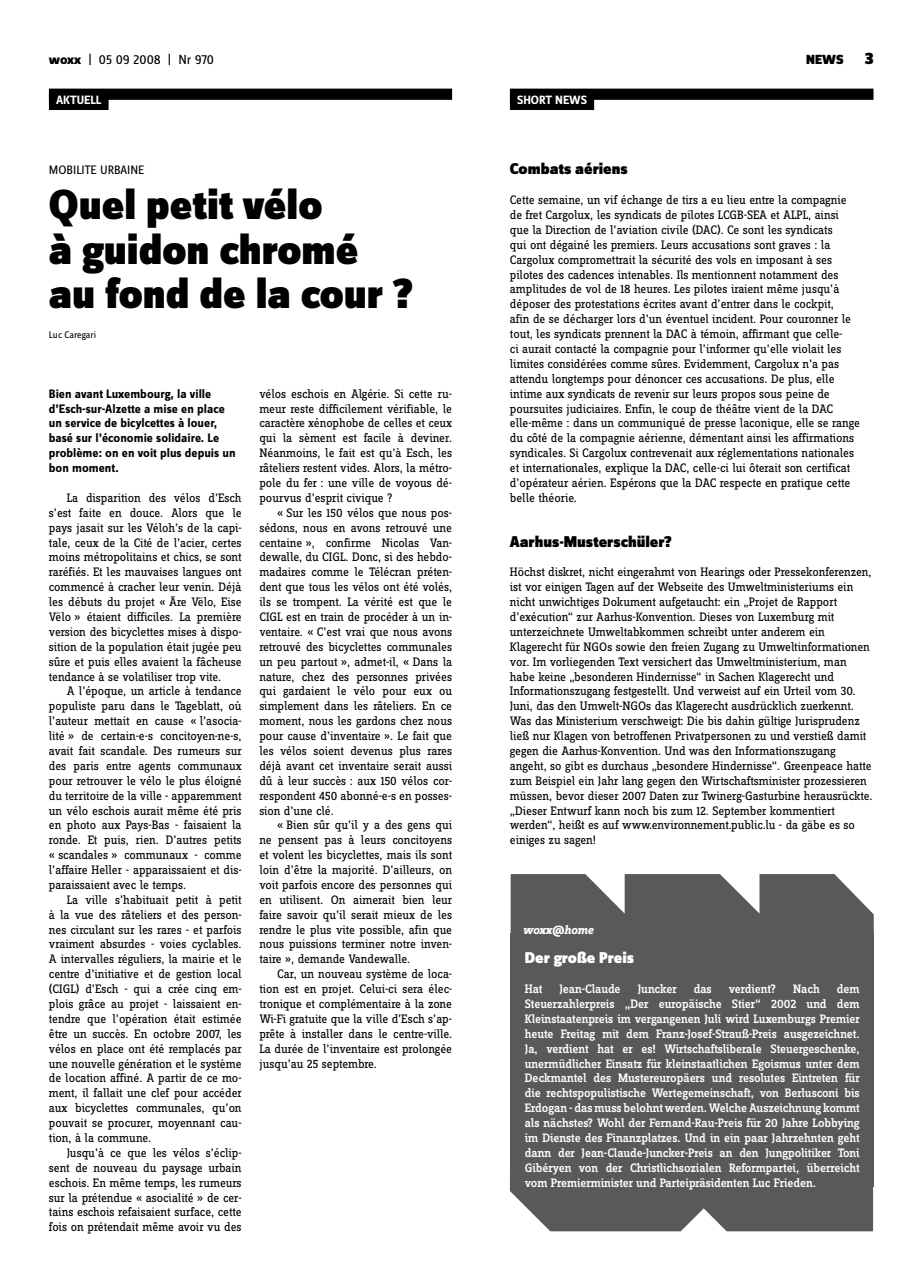
<style>
.page{position:relative;width:922px;height:1276px;background:#fff}
.page>*{position:absolute;margin:0;border:0;box-sizing:border-box;transform-origin:0 0}
.t1{font:900 43.75px/44.6px "Zine Sans Dis";color:#000}
.t2{font:900 16.25px "Zine Sans Dis";color:#000}
.t3{font:900 16.25px "Zine Sans Dis";letter-spacing:-.005em;color:#fff}
.t4{font:13.75px "Zine Sans Dis";color:#000}
.t5{font:900 13.75px "Zine Sans Dis";color:#000}
.t6{font:12.75px/14.9px "Zine Slab Dis";letter-spacing:-.01em;color:#000;text-align:justify}
.t7{font:500 12.75px/14.9px "Zine Slab Dis";letter-spacing:-.01em;color:#fff;text-align:justify}
.t8{font:700 12.75px/14.9px "Zine Sans Dis";color:#000}
.t9{font:12.75px "Zine Sans Dis";color:#000}
.t10{font:italic 700 12.75px "Zine Slab Dis";letter-spacing:-.01em;color:#fff}
.t11{font:700 12.5px "Zine Sans Dis";color:#fff}
.t12{font:10px "Zine Sans Dis";color:#000}
.s1{font-weight:800}
</style>
<div class="page">
<div style="left:510px;top:89px;width:363px;height:11px;background:#000"></div>
<div style="left:510px;top:94px;width:84px;height:16px;background:#000"></div>
<div style="left:49px;top:89px;width:403px;height:11px;background:#000"></div>
<svg style="left:510px;top:874px;width:363px;height:59px;background:#6a6b6d"></svg>
<svg style="left:510px;top:1186px;width:362px;height:45px;background:#656668"></svg>
<div style="left:510px;top:933px;width:363px;height:253px;background:#58595b"></div>
<div style="left:49px;top:94px;width:60px;height:16px;background:#000"></div>
<p class="t4" style="left:49px;top:53px;width:167px"><span class="s1">woxx</span> | 05 09 2008 | Nr 970</p>
<p class="t5" style="left:806px;top:53px;width:39px">NEWS</p>
<p class="t11" style="left:517px;top:93px;width:71px">SHORT NEWS</p>
<p class="t11" style="left:56px;top:93px;width:47px">AKTUELL</p>
<p class="t9" style="left:49px;top:163px;width:97px">MOBILITE URBAINE</p>
<h1 class="t1" style="left:49px;top:185px;width:366px">Quel petit vélo<br>à guidon chromé au fond de la cour ?</h1>
<p class="t12" style="left:49px;top:329px;width:49px">Luc Caregari</p>
<p class="t8" style="left:49px;top:387px;width:188px">Bien avant Luxembourg, la ville d’Esch-sur-Alzette a mise en place un service de bicylcettes à louer, basé sur l’économie solidaire. Le problème: on en voit plus depuis un bon moment.</p>
<p class="t6" style="left:49px;top:491px;width:194px;text-indent:18px">La disparition des vélos d’Esch s’est faite en douce. Alors que le pays jasait sur les Véloh’s de la capi&shy;tale, ceux de la Cité de l’acier, certes moins métropolitains et chics, se sont raréfiés. Et les mauvaises langues ont commencé à cracher leur venin. Déjà les débuts du projet « Äre Vëlo, Eise Vëlo » étaient difficiles. La première version des bicyclettes mises à dispo&shy;sition de la population était jugée peu sûre et puis elles avaient la fâcheuse tendance à se volatiliser trop vite.</p>
<p class="t6" style="left:49px;top:684px;width:194px;text-indent:18px">A l’époque, un article à tendance populiste paru dans le Tageblatt, où l’auteur mettait en cause « l’asocia&shy;lité » de certain-e-s concitoyen-ne-s, avait fait scandale. Des rumeurs sur des paris entre agents communaux pour retrouver le vélo le plus éloigné du territoire de la ville - apparemment un vélo eschois aurait même été pris en photo aux Pays-Bas - faisaient la ronde. Et puis, rien. D’autres petits « scandales » communaux - comme l’affaire Heller - apparaissaient et dis&shy;paraissaient avec le temps.</p>
<p class="t6" style="left:49px;top:893px;width:194px;text-indent:18px">La ville s’habituait petit à petit à la vue des râteliers et des person&shy;nes circulant sur les rares - et parfois vraiment absurdes - voies cyclables.<br>A intervalles réguliers, la mairie et le centre d’initiative et de gestion local (CIGL) d’Esch - qui a crée cinq em&shy;plois grâce au projet - laissaient en&shy;tendre que l’opération était estimée être un succès. En octobre 2007, les vélos en place ont été remplacés par une nouvelle génération et le système de location affiné. A partir de ce mo&shy;ment, il fallait une clef pour accéder aux bicyclettes communales, qu’on pouvait se procurer, moyennant cau&shy;tion, à la commune.</p>
<p class="t6" style="left:49px;top:1146px;width:194px;text-indent:18px">Jusqu’à ce que les vélos s’éclip&shy;sent de nouveau du paysage urbain eschois. En même temps, les rumeurs sur la prétendue « asocialité » de cer&shy;tains eschois refaisaient surface, cette fois on prétendait même avoir vu des</p>
<p class="t6" style="left:259px;top:387px;width:194px">vélos eschois en Algérie. Si cette ru&shy;meur reste difficilement vérifiable, le caractère xénophobe de celles et ceux qui la sèment est facile à deviner.<br>Néanmoins, le fait est qu’à Esch, les râteliers restent vides. Alors, la métro&shy;pole du fer : une ville de voyous dé&shy;pourvus d’esprit civique ?</p>
<p class="t6" style="left:259px;top:506px;width:194px;text-indent:18px">« Sur les 150 vélos que nous pos&shy;sédons, nous en avons retrouvé une centaine », confirme Nicolas Van&shy;dewalle, du CIGL. Donc, si des hebdo&shy;madaires comme le Télécran préten&shy;dent que tous les vélos ont été volés, ils se trompent. La vérité est que le CIGL est en train de procéder à un in&shy;ventaire. « C’est vrai que nous avons retrouvé des bicyclettes communales un peu partout », admet-il, « Dans la nature, chez des personnes privées qui gardaient le vélo pour eux ou simplement dans les râteliers. En ce moment, nous les gardons chez nous pour cause d’inventaire ». Le fait que les vélos soient devenus plus rares déjà avant cet inventaire serait aussi dû à leur succès : aux 150 vélos cor&shy;respondent 450 abonné-e-s en posses&shy;sion d’une clé.</p>
<p class="t6" style="left:259px;top:818px;width:194px;text-indent:18px">« Bien sûr qu’il y a des gens qui ne pensent pas à leurs concitoyens et volent les bicyclettes, mais ils sont loin d’être la majorité. D’ailleurs, on voit parfois encore des personnes qui en utilisent. On aimerait bien leur faire savoir qu’il serait mieux de les rendre le plus vite possible, afin que nous puissions terminer notre inven&shy;taire », demande Vandewalle.</p>
<p class="t6" style="left:259px;top:967px;width:194px;text-indent:18px">Car, un nouveau système de loca&shy;tion est en projet. Celui-ci sera élec&shy;tronique et complémentaire à la zone Wi-Fi gratuite que la ville d’Esch s’ap&shy;prête à installer dans le centre-ville.<br>La durée de l’inventaire est prolongée jusqu’au 25 septembre.</p>
<p class="t2" style="left:510px;top:160px;width:119px">Combats aériens</p>
<p class="t6" style="left:510px;top:193px;width:351px;text-align:left">Cette semaine, un vif échange de tirs a eu lieu entre la compagnie de fret Cargolux, les syndicats de pilotes LCGB-SEA et ALPL, ainsi que la Direction de l’aviation civile (DAC). Ce sont les syndicats<br>qui ont dégainé les premiers. Leurs accusations sont graves : la Cargolux compromettrait la sécurité des vols en imposant à ses pilotes des cadences intenables. Ils mentionnent notamment des amplitudes de vol de 18 heures. Les pilotes iraient même jusqu’à déposer des protestations écrites avant d’entrer dans le cockpit,<br>afin de se décharger lors d’un éventuel incident. Pour couronner le tout, les syndicats prennent la DAC à témoin, affirmant que celle-<br>ci aurait contacté la compagnie pour l’informer qu’elle violait les limites considérées comme sûres. Evidemment, Cargolux n’a pas attendu longtemps pour dénoncer ces accusations. De plus, elle intime aux syndicats de revenir sur leurs propos sous peine de poursuites judiciaires. Enfin, le coup de théâtre vient de la DAC elle-même : dans un communiqué de presse laconique, elle se range du côté de la compagnie aérienne, démentant ainsi les affirmations syndicales. Si Cargolux contrevenait aux réglementations nationales et internationales, explique la DAC, celle-ci lui ôterait son certificat d’opérateur aérien. Espérons que la DAC respecte en pratique cette belle théorie.</p>
<p class="t2" style="left:510px;top:532px;width:163px">Aarhus-Musterschüler?</p>
<p class="t6" style="left:510px;top:565px;width:364px;text-align:left">Höchst diskret, nicht eingerahmt von Hearings oder Pressekonferenzen, ist vor einigen Tagen auf der Webseite des Umweltministeriums ein nicht unwichtiges Dokument aufgetaucht: ein „Projet de Rapport d’exécution“ zur Aarhus-Konvention. Dieses von Luxemburg mit unterzeichnete Umweltabkommen schreibt unter anderem ein Klagerecht für NGOs sowie den freien Zugang zu Umweltinformationen vor. Im vorliegenden Text versichert das Umweltministerium, man habe keine „besonderen Hindernisse“ in Sachen Klagerecht und Informationszugang festgestellt. Und verweist auf ein Urteil vom 30.<br>Juni, das den Umwelt-NGOs das Klagerecht ausdrücklich zuerkennt.<br>Was das Ministerium verschweigt: Die bis dahin gültige Jurisprudenz ließ nur Klagen von betroffenen Privatpersonen zu und verstieß damit gegen die Aarhus-Konvention. Und was den Informationszugang angeht, so gibt es durchaus „besondere Hindernisse“. Greenpeace hatte zum Beispiel ein Jahr lang gegen den Wirtschaftsminister prozessieren müssen, bevor dieser 2007 Daten zur Twinerg-Gasturbine herausrückte. „Dieser Entwurf kann noch bis zum 12. September kommentiert werden“, heißt es auf www.environnement.public.lu - da gäbe es so einiges zu sagen!</p>
<p class="t10" style="left:522px;top:922px;width:72px">woxx@home</p>
<p class="t3" style="left:524px;top:949px;width:111px">Der große Preis</p>
<p class="t7" style="left:524px;top:982px;width:19px">Hat</p>
<p class="t7" style="left:559px;top:982px;width:63px">Jean-Claude</p>
<p class="t7" style="left:637px;top:982px;width:40px">Juncker</p>
<p class="t7" style="left:693px;top:982px;width:19px">das</p>
<p class="t7" style="left:728px;top:982px;width:49px">verdient?</p>
<p class="t7" style="left:793px;top:982px;width:28px">Nach</p>
<p class="t7" style="left:524px;top:982px;width:336px;text-indent:312px">dem Steuerzahlerpreis „Der europäische Stier“ 2002 und dem Kleinstaatenpreis im vergangenen Juli wird Luxemburgs Premier heute Freitag mit dem Franz-Josef-Strauß-Preis ausgezeichnet.<br>Ja, verdient hat er es! Wirtschaftsliberale Steuergeschenke, unermüdlicher Einsatz für kleinstaatlichen Egoismus unter dem Deckmantel des Mustereuropäers und resolutes Eintreten für die rechtspopulistische Wertegemeinschaft, von Berlusconi bis Erdogan - das muss belohnt werden. Welche Auszeichnung kommt als nächstes? Wohl der Fernand-Rau-Preis für 20 Jahre Lobbying im Dienste des Finanzplatzes. Und in ein paar Jahrzehnten geht dann der Jean-Claude-Juncker-Preis an den Jungpolitiker Toni Gibéryen von der Christlichsozialen Reformpartei, überreicht vom Premierminister und Parteipräsidenten Luc Frieden.</p>
</div>
